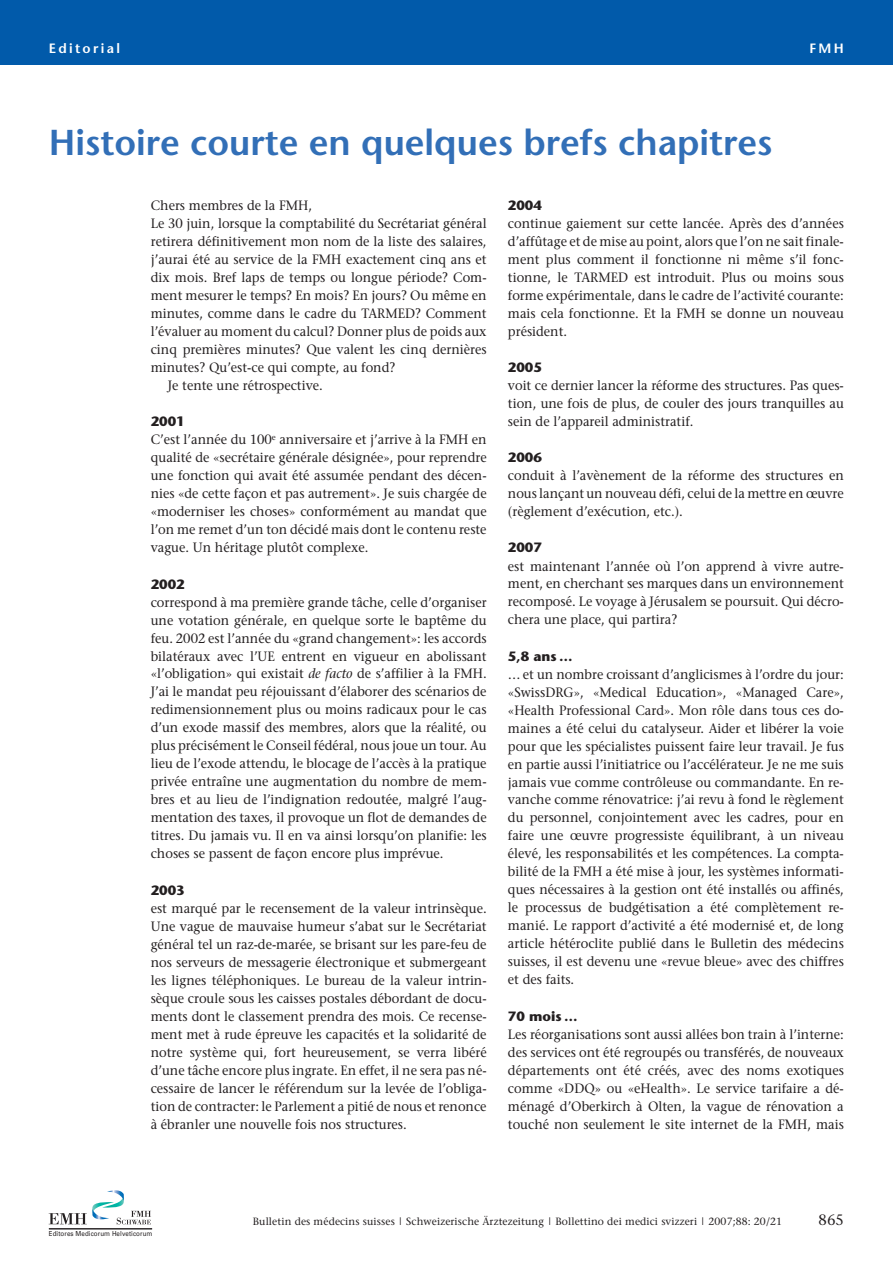
<style>
.page{position:relative;width:893px;height:1263px;background:#fff}
.page>*{position:absolute;margin:0;border:0;box-sizing:border-box;transform-origin:0 0}
.t1{font:600 36px "Stone Sans";color:#326fb7}
.t2{font:15px "Stone Serif";color:#231f20}
.t3{font:13.5px/18px "Stone Serif";color:#231f20;text-align:justify;scale:.95 1}
.t4{font:700 13.5px "Stone Sans";color:#231f20}
.t5{font:600 13.5px "Stone Sans";letter-spacing:.17em;color:#fff}
.t6{font:10.5px "Stone Serif";letter-spacing:.01em;color:#231f20}
.t7{font:6.9px "Univers";letter-spacing:.015em;color:#231f20;scale:.9 1}
.s1{font-style:italic}
</style>
<div class="page">
<div style="left:0;top:0;width:893px;height:64px;background:#015aaa"></div>
<svg style="left:49px;top:1190px;width:102px;height:34px"></svg>
<hr style="left:49px;top:1228px;width:103px;height:1px;background:#231f20">
<p class="t5" style="left:49px;top:42px;width:73px">Editorial</p>
<p class="t5" style="left:809px;top:42px;width:36px">FMH</p>
<h1 class="t1" style="left:49px;top:128px;width:725px">Histoire courte en quelques brefs chapitres</h1>
<p class="t3" style="left:151px;top:198px;width:171px">Chers membres de la FMH,</p>
<p class="t3" style="left:151px;top:216px;width:355px">Le 30 juin, lorsque la comptabilité du Secrétariat général</p>
<p class="t3" style="left:151px;top:234px;width:355px">retirera définitivement mon nom de la liste des salaires,</p>
<p class="t3" style="left:151px;top:252px;width:355px">j’aurai été au service de la FMH exactement cinq ans et</p>
<p class="t3" style="left:151px;top:270px;width:355px">dix mois. Bref laps de temps ou longue période? Com-</p>
<p class="t3" style="left:151px;top:288px;width:355px">ment mesurer le temps? En mois? En jours? Ou même en</p>
<p class="t3" style="left:151px;top:306px;width:355px">minutes, comme dans le cadre du TARMED? Comment</p>
<p class="t3" style="left:151px;top:324px;width:355px">l’évaluer au moment du calcul? Donner plus de poids aux</p>
<p class="t3" style="left:151px;top:342px;width:355px">cinq premières minutes? Que valent les cinq dernières</p>
<p class="t3" style="left:151px;top:360px;width:259px">minutes? Qu’est-ce qui compte, au fond?</p>
<p class="t3" style="left:168px;top:378px;width:165px">Je tente une rétrospective.</p>
<p class="t4" style="left:151px;top:416px;width:36px">2001</p>
<p class="t3" style="left:151px;top:432px;width:355px">C’est l’année du 100<sup>e</sup> anniversaire et j’arrive à la FMH en qualité de «secrétaire générale désignée», pour reprendre une fonction qui avait été assumée pendant des décen&shy;nies «de cette façon et pas autrement». Je suis chargée de «moderniser les choses» conformément au mandat que l’on me remet d’un ton décidé mais dont le contenu reste vague. Un héritage plutôt complexe.</p>
<p class="t4" style="left:151px;top:578px;width:36px">2002</p>
<p class="t3" style="left:151px;top:594px;width:355px">correspond à ma première grande tâche, celle d’organiser une votation générale, en quelque sorte le baptême du feu. 2002 est l’année du «grand changement»: les accords bilatéraux avec l’UE entrent en vigueur en abolissant «l’obligation» qui existait <span class="s1">de facto</span> de s’affilier à la FMH.<br>J’ai le mandat peu réjouissant d’élaborer des scénarios de redimensionnement plus ou moins radicaux pour le cas d’un exode massif des membres, alors que la réalité, ou plus précisément le Conseil fédéral, nous joue un tour. Au lieu de l’exode attendu, le blocage de l’accès à la pratique privée entraîne une augmentation du nombre de mem&shy;bres et au lieu de l’indignation redoutée, malgré l’aug&shy;mentation des taxes, il provoque un flot de demandes de titres. Du jamais vu. Il en va ainsi lorsqu’on planifie: les choses se passent de façon encore plus imprévue.</p>
<p class="t4" style="left:151px;top:884px;width:36px">2003</p>
<p class="t3" style="left:151px;top:900px;width:355px">est marqué par le recensement de la valeur intrinsèque.<br>Une vague de mauvaise humeur s’abat sur le Secrétariat général tel un raz-de-marée, se brisant sur les pare-feu de nos serveurs de messagerie électronique et submergeant les lignes téléphoniques. Le bureau de la valeur intrin&shy;sèque croule sous les caisses postales débordant de docu&shy;ments dont le classement prendra des mois. Ce recense&shy;ment met à rude épreuve les capacités et la solidarité de notre système qui, fort heureusement, se verra libéré d’une tâche encore plus ingrate. En effet, il ne sera pas né&shy;cessaire de lancer le référendum sur la levée de l’obliga&shy;tion de contracter: le Parlement a pitié de nous et renonce à ébranler une nouvelle fois nos structures.</p>
<p class="t4" style="left:508px;top:200px;width:36px">2004</p>
<p class="t3" style="left:508px;top:216px;width:355px">continue gaiement sur cette lancée. Après des d’années d’affûtage et de mise au point, alors que l’on ne sait finale&shy;ment plus comment il fonctionne ni même s’il fonc&shy;tionne, le TARMED est introduit. Plus ou moins sous forme expérimentale, dans le cadre de l’activité courante: mais cela fonctionne. Et la FMH se donne un nouveau président.</p>
<p class="t4" style="left:508px;top:362px;width:36px">2005</p>
<p class="t3" style="left:508px;top:378px;width:355px">voit ce dernier lancer la réforme des structures. Pas ques&shy;tion, une fois de plus, de couler des jours tranquilles au sein de l’appareil administratif.</p>
<p class="t4" style="left:508px;top:452px;width:36px">2006</p>
<p class="t3" style="left:508px;top:468px;width:355px">conduit à l’avènement de la réforme des structures en nous lançant un nouveau défi, celui de la mettre en œuvre (règlement d’exécution, etc.).</p>
<p class="t4" style="left:508px;top:542px;width:36px">2007</p>
<p class="t3" style="left:508px;top:558px;width:355px">est maintenant l’année où l’on apprend à vivre autre&shy;ment, en cherchant ses marques dans un environnement recomposé. Le voyage à Jérusalem se poursuit. Qui décro&shy;chera une place, qui partira?</p>
<p class="t4" style="left:508px;top:650px;width:66px">5,8 ans …</p>
<p class="t3" style="left:508px;top:666px;width:355px">… et un nombre croissant d’anglicismes à l’ordre du jour: «SwissDRG», «Medical Education», «Managed Care», «Health Professional Card». Mon rôle dans tous ces do&shy;maines a été celui du catalyseur. Aider et libérer la voie pour que les spécialistes puissent faire leur travail. Je fus en partie aussi l’initiatrice ou l’accélérateur. Je ne me suis jamais vue comme contrôleuse ou commandante. En re&shy;vanche comme rénovatrice: j’ai revu à fond le règlement du personnel, conjointement avec les cadres, pour en faire une œuvre progressiste équilibrant, à un niveau élevé, les responsabilités et les compétences. La compta&shy;bilité de la FMH a été mise à jour, les systèmes informati&shy;ques nécessaires à la gestion ont été installés ou affinés, le processus de budgétisation a été complètement re&shy;manié. Le rapport d’activité a été modernisé et, de long article hétéroclite publié dans le Bulletin des médecins suisses, il est devenu une «revue bleue» avec des chiffres et des faits.</p>
<p class="t4" style="left:508px;top:1010px;width:71px">70 mois …</p>
<p class="t3" style="left:508px;top:1026px;width:355px">Les réorganisations sont aussi allées bon train à l’interne: des services ont été regroupés ou transférés, de nouveaux départements ont été créés, avec des noms exotiques comme «DDQ» ou «eHealth». Le service tarifaire a dé&shy;ménagé d’Oberkirch à Olten, la vague de rénovation a touché non seulement le site internet de la FMH, mais</p>
<p class="t7" style="left:49px;top:1229px;width:117px">Editores Medicorum Helveticorum</p>
<p class="t6" style="left:253px;top:1217px;width:531px">Bulletin des médecins suisses | Schweizerische Ärztezeitung | Bollettino dei medici svizzeri | 2007;88: 20/21</p>
<p class="t2" style="left:818px;top:1213px;width:27px">865</p>
</div>
